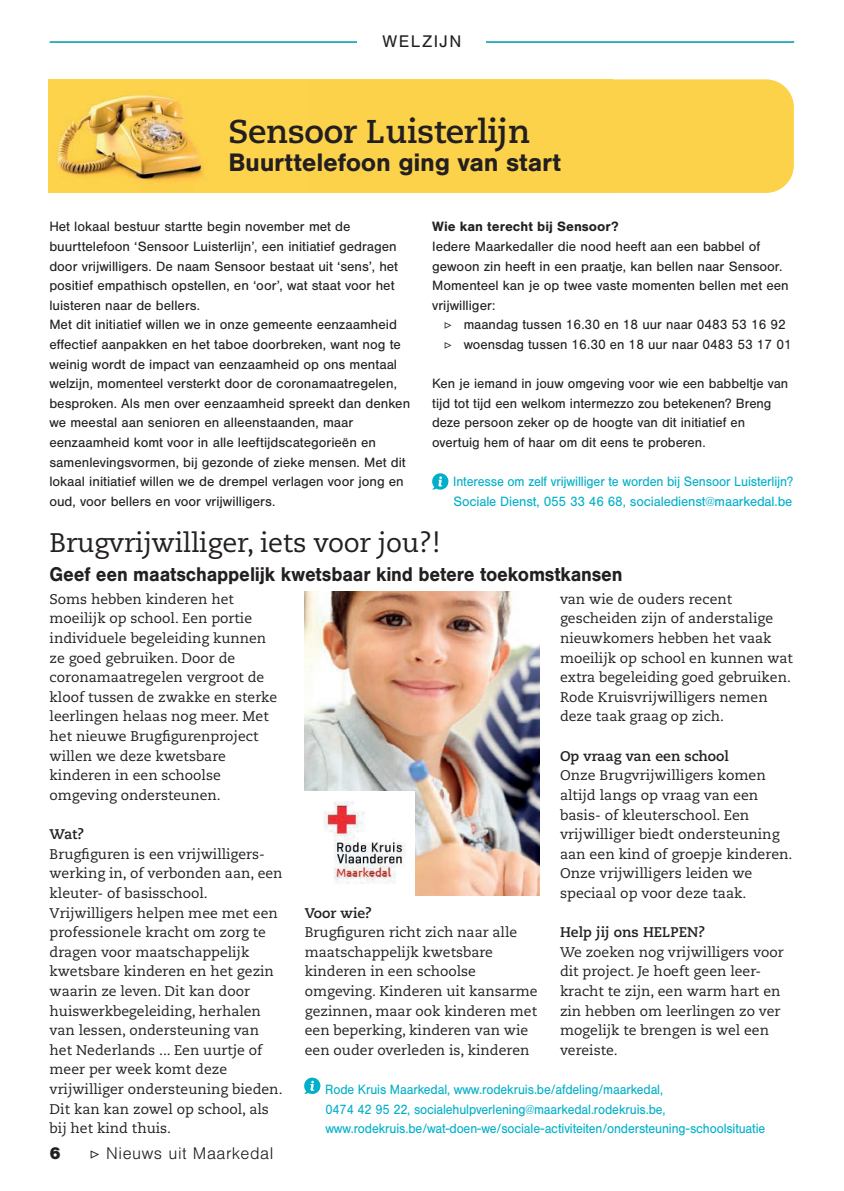
<style>
.page{position:relative;width:844px;height:1191px;background:#fff}
.page>*{position:absolute;margin:0;border:0;box-sizing:border-box;transform-origin:0 0}
.t1{font:700 32.9px "Caecilia LT Std";letter-spacing:-.01em;color:#231f20}
.t2{font:26.78px "Caecilia LT Std";letter-spacing:-.01em;color:#231f20}
.t3{font:700 26.25px "Nimbus San";letter-spacing:-.01em;color:#231f20}
.t4{font:700 20.65px "Nimbus San";letter-spacing:-.01em;color:#231f20;scale:.93 1}
.t5{font:300 17.5px "Nimbus San";letter-spacing:.03em;color:#231f20}
.t6{font:17.5px "Nimbus San";letter-spacing:.08em;color:#231f20}
.t7{font:900 17.5px "Nimbus San";color:#231f20}
.t8{font:14px/19.6px "Caecilia LT Std";color:#231f20}
.t9{font:14px/19.6px "Nimbus San";color:#231f20}
.t10{font:14px/19.6px "Nimbus San";letter-spacing:-.01em;color:#00b0c8;scale:.92 1}
.t11{font:14px/19.6px "Nimbus San";letter-spacing:-.01em;color:#00b0c8;scale:.93 1}
.t12{font:700 14px "Caecilia LT Std";color:#231f20}
.t13{font:700 14px "Nimbus San";color:#231f20}
.s1{font-family:"Minion Pro"}
.s2{font-family:"Minion Pro";font-weight:500}
</style>
<div class="page">
<hr style="left:50px;top:41px;width:744px;height:2px;background:#22a6be">
<img style="left:49px;top:79px;width:261px;height:114px">
<div style="left:310px;top:79px;width:181px;height:114px;background:#fcd24a"></div>
<div style="left:491px;top:79px;width:302px;height:114px;background:#fcd24a"></div>
<div style="left:358px;top:36px;width:128px;height:26px;background:#fff"></div>
<svg style="left:432px;top:473px;width:16px;height:17px"></svg>
<svg style="left:304px;top:1077px;width:16px;height:17px"></svg>
<img style="left:305px;top:592px;width:234px;height:303px">
<img style="left:305px;top:791px;width:109px;height:104px">
<p class="t6" style="left:382px;top:32px;width:80px">WELZIJN</p>
<h1 class="t1" style="left:228px;top:112px;width:303px">Sensoor Luisterlijn</h1>
<h3 class="t3" style="left:228px;top:147px;width:334px">Buurttelefoon ging van start</h3>
<p class="t9" style="left:49px;top:217px;width:362px">Het lokaal bestuur startte begin november met de buurttelefoon ‘Sensoor Luisterlijn’, een initiatief gedragen door vrijwilligers. De naam Sensoor bestaat uit ‘sens’, het positief empathisch opstellen, en ‘oor’, wat staat voor het luisteren naar de bellers.<br>Met dit initiatief willen we in onze gemeente eenzaamheid effectief aanpakken en het taboe doorbreken, want nog te weinig wordt de impact van eenzaamheid op ons mentaal welzijn, momenteel versterkt door de coronamaatregelen, besproken. Als men over eenzaamheid spreekt dan denken we meestal aan senioren en alleenstaanden, maar eenzaamheid komt voor in alle leeftijdscategorieën en samenlevingsvormen, bij gezonde of zieke mensen. Met dit lokaal initiatief willen we de drempel verlagen voor jong en oud, voor bellers en voor vrijwilligers.</p>
<p class="t13" style="left:432px;top:219px;width:188px">Wie kan terecht bij Sensoor?</p>
<p class="t9" style="left:432px;top:237px;width:358px">Iedere Maarkedaller die nood heeft aan een babbel of gewoon zin heeft in een praatje, kan bellen naar Sensoor.<br>Momenteel kan je op twee vaste momenten bellen met een vrijwilliger:</p>
<p class="t9" style="left:443px;top:315px;width:349px"><span class="s1">▷</span> maandag tussen 16.30 en 18 uur naar 0483 53 16 92 <span class="s1">▷</span> woensdag tussen 16.30 en 18 uur naar 0483 53 17 01</p>
<p class="t9" style="left:432px;top:374px;width:357px">Ken je iemand in jouw omgeving voor wie een babbeltje van tijd tot tijd een welkom intermezzo zou betekenen? Breng deze persoon zeker op de hoogte van dit initiatief en overtuig hem of haar om dit eens te proberen.</p>
<p class="t11" style="left:453px;top:472px;width:367px">Interesse om zelf vrijwilliger te worden bij Sensoor Luisterlijn?<br>Sociale Dienst, 055 33 46 68, socialedienst@maarkedal.be</p>
<h2 class="t2" style="left:49px;top:527px;width:392px">Brugvrijwilliger, iets voor jou?!</h2>
<h3 class="t4" style="left:49px;top:563px;width:618px">Geef een maatschappelijk kwetsbaar kind betere toekomstkansen</h3>
<p class="t8" style="left:50px;top:589px;width:229px">Soms hebben kinderen het moeilijk op school. Een portie individuele begeleiding kunnen ze goed gebruiken. Door de coronamaatregelen vergroot de kloof tussen de zwakke en sterke leerlingen helaas nog meer. Met het nieuwe Brugfigurenproject willen we deze kwetsbare kinderen in een schoolse omgeving ondersteunen.</p>
<p class="t12" style="left:50px;top:826px;width:36px">Wat?</p>
<p class="t8" style="left:50px;top:844px;width:234px">Brugfiguren is een vrijwilligers&shy;werking in, of verbonden aan, een kleuter- of basisschool.<br>Vrijwilligers helpen mee met een professionele kracht om zorg te dragen voor maatschappelijk kwetsbare kinderen en het gezin waarin ze leven. Dit kan door huiswerkbegeleiding, herhalen van lessen, ondersteuning van het Nederlands ... Een uurtje of meer per week komt deze vrijwilliger ondersteuning bieden.<br>Dit kan kan zowel op school, als bij het kind thuis.</p>
<p class="t8" style="left:560px;top:589px;width:234px">van wie de ouders recent gescheiden zijn of anderstalige nieuwkomers hebben het vaak moeilijk op school en kunnen wat extra begeleiding goed gebruiken.<br>Rode Kruisvrijwilligers nemen deze taak graag op zich.</p>
<p class="t12" style="left:560px;top:747px;width:170px">Op vraag van een school</p>
<p class="t8" style="left:560px;top:766px;width:234px">Onze Brugvrijwilligers komen altijd langs op vraag van een basis- of kleuterschool. Een vrijwilliger biedt ondersteuning aan een kind of groepje kinderen.<br>Onze vrijwilligers leiden we speciaal op voor deze taak.</p>
<p class="t12" style="left:560px;top:924px;width:146px">Help jij ons HELPEN?</p>
<p class="t8" style="left:560px;top:942px;width:225px">We zoeken nog vrijwilligers voor dit project. Je hoeft geen leer&shy;kracht te zijn, een warm hart en zin hebben om leerlingen zo ver mogelijk te brengen is wel een vereiste.</p>
<p class="t12" style="left:305px;top:904px;width:69px">Voor wie?</p>
<p class="t8" style="left:305px;top:922px;width:234px">Brugfiguren richt zich naar alle maatschappelijk kwetsbare kinderen in een schoolse omgeving. Kinderen uit kansarme gezinnen, maar ook kinderen met een beperking, kinderen van wie een ouder overleden is, kinderen</p>
<p class="t10" style="left:325px;top:1079px;width:479px">Rode Kruis Maarkedal, www.rodekruis.be/afdeling/maarkedal,<br>0474 42 95 22, socialehulpverlening@maarkedal.rodekruis.be, www.rodekruis.be/wat-doen-we/sociale-activiteiten/ondersteuning-schoolsituatie</p>
<p class="t7" style="left:50px;top:1143px;width:13px">6</p>
<p class="t5" style="left:89px;top:1144px;width:185px"><span class="s2">▷</span> Nieuws uit Maarkedal</p>
</div>
